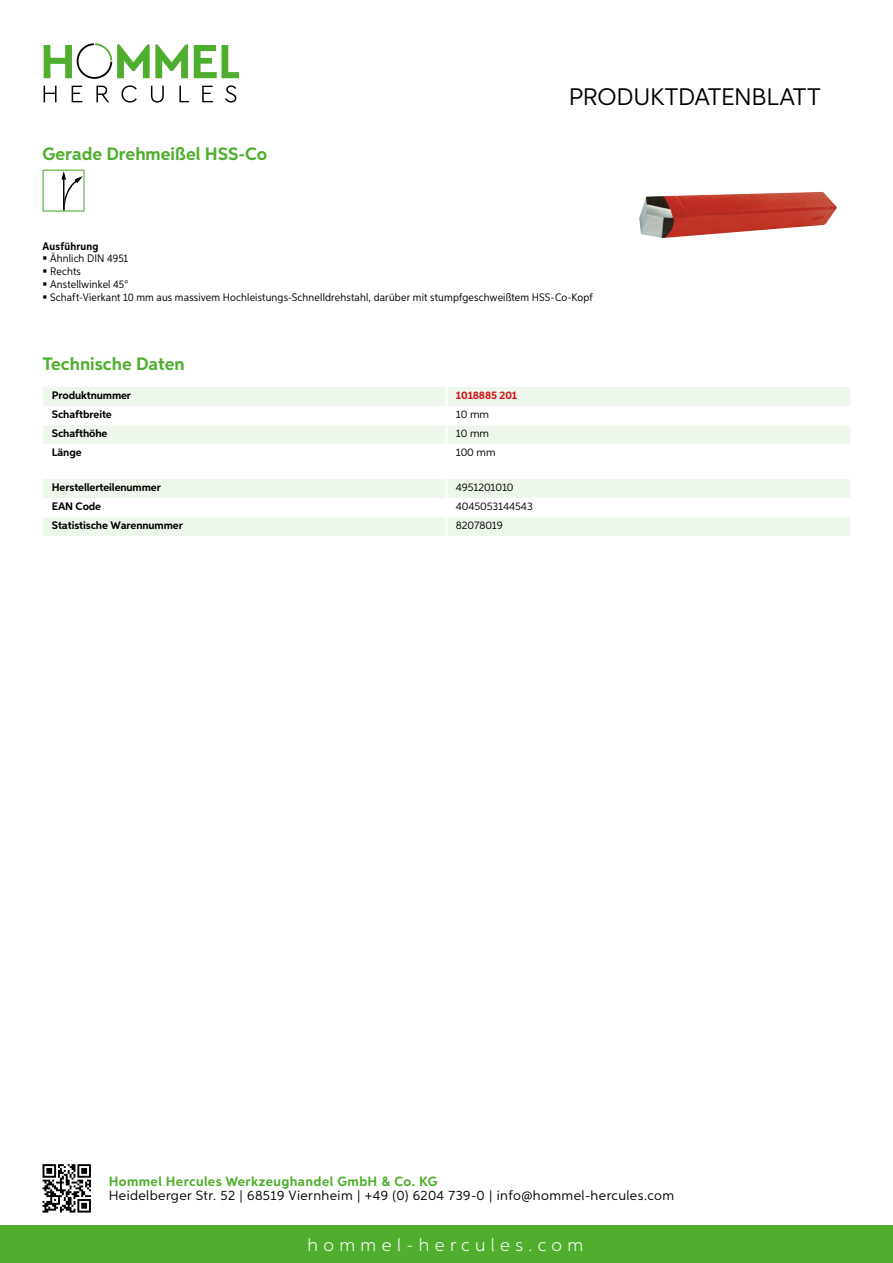
<style>
.page{position:relative;width:893px;height:1263px;background:#fff}
.page>*{position:absolute;margin:0;border:0;box-sizing:border-box;transform-origin:0 0}
.t1{font:24px "Aspira";letter-spacing:-.01em;color:#000}
.t2{font:700 18px "Aspira";color:#50ae2f}
.t3{font:300 18px "Aspira";letter-spacing:.3em;color:#fff}
.t4{font:13.5px "Aspira";letter-spacing:.03em;color:#000}
.t5{font:700 13.5px "Aspira";letter-spacing:.03em;color:#50ae2f}
.t6{font:10.95px/12.8px "Aspira Nar";letter-spacing:.015em;color:#000}
.t7{font:700 10.95px "Aspira";letter-spacing:-.01em;color:#000}
.t8{font:10.95px "Aspira";letter-spacing:-.01em;color:#000}
.t9{font:700 10.95px "Aspira";letter-spacing:-.01em;color:#cd1013}
.t10{font:700 10.95px "Aspira Nar";letter-spacing:.02em;color:#000}
</style>
<div class="page">
<div style="left:0;top:1226px;width:893px;height:37px;background:#50ae2f"></div>
<svg style="left:43px;top:1164px;width:48px;height:48px"></svg>
<svg style="left:194px;top:45px;width:45px;height:33px"></svg>
<svg style="left:44px;top:43px;width:144px;height:36px"></svg>
<svg style="left:44px;top:86px;width:13px;height:16px"></svg>
<svg style="left:72px;top:86px;width:10px;height:16px"></svg>
<svg style="left:96px;top:86px;width:13px;height:16px"></svg>
<svg style="left:121px;top:85px;width:16px;height:18px"></svg>
<svg style="left:151px;top:86px;width:13px;height:17px"></svg>
<svg style="left:179px;top:86px;width:10px;height:16px"></svg>
<svg style="left:202px;top:86px;width:11px;height:16px"></svg>
<svg style="left:225px;top:85px;width:11px;height:18px"></svg>
<div style="left:43px;top:387px;width:807px;height:19px;background:#eef7eb"></div>
<div style="left:43px;top:425px;width:807px;height:19px;background:#eef7eb"></div>
<hr style="left:445px;top:387px;width:3px;height:19px;background:#fff">
<hr style="left:445px;top:425px;width:3px;height:19px;background:#fff">
<svg style="left:43px;top:479px;width:807px;height:57px"></svg>
<hr style="left:445px;top:517px;width:3px;height:19px;background:#fff">
<svg style="left:43px;top:170px;width:42px;height:42px"></svg>
<img style="left:639px;top:192px;width:198px;height:46px">
<h2 class="t2" style="left:43px;top:142px;width:226px">Gerade Drehmeißel HSS-Co</h2>
<h1 class="t1" style="left:569px;top:82px;width:253px">Produktdatenblatt</h1>
<p class="t10" style="left:43px;top:239px;width:58px">Ausführung</p>
<p class="t6" style="left:50px;top:252px;width:544px">Ähnlich DIN 4951<br>Rechts<br>Anstellwinkel 45°<br>Schaft-Vierkant 10 mm aus massivem Hochleistungs-Schnelldrehstahl, darüber mit stumpfgeschweißtem HSS-Co-Kopf</p>
<h2 class="t2" style="left:43px;top:353px;width:144px">Technische Daten</h2>
<p class="t7" style="left:52px;top:388px;width:81px">Produktnummer</p>
<p class="t9" style="left:456px;top:388px;width:63px">1018885 201</p>
<p class="t7" style="left:52px;top:407px;width:61px">Schaftbreite</p>
<p class="t8" style="left:456px;top:408px;width:35px">10 mm</p>
<p class="t7" style="left:52px;top:427px;width:57px">Schafthöhe</p>
<p class="t8" style="left:456px;top:427px;width:35px">10 mm</p>
<p class="t7" style="left:52px;top:446px;width:31px">Länge</p>
<p class="t8" style="left:456px;top:446px;width:41px">100 mm</p>
<p class="t7" style="left:52px;top:480px;width:111px">Herstellerteilenummer</p>
<p class="t8" style="left:456px;top:480px;width:59px">4951201010</p>
<p class="t7" style="left:52px;top:499px;width:51px">EAN Code</p>
<p class="t8" style="left:456px;top:499px;width:78px">4045053144543</p>
<p class="t7" style="left:52px;top:519px;width:132px">Statistische Warennummer</p>
<p class="t8" style="left:456px;top:519px;width:48px">82078019</p>
<p class="t5" style="left:109px;top:1172px;width:330px">Hommel Hercules Werkzeughandel GmbH &amp; Co. KG</p>
<p class="t4" style="left:109px;top:1187px;width:567px">Heidelberger Str. 52 | 68519 Viernheim | +49 (0) 6204 739-0 | info@hommel-hercules.com</p>
<h2 class="t3" style="left:307px;top:1234px;width:277px">hommel-hercules.com</h2>
</div>
